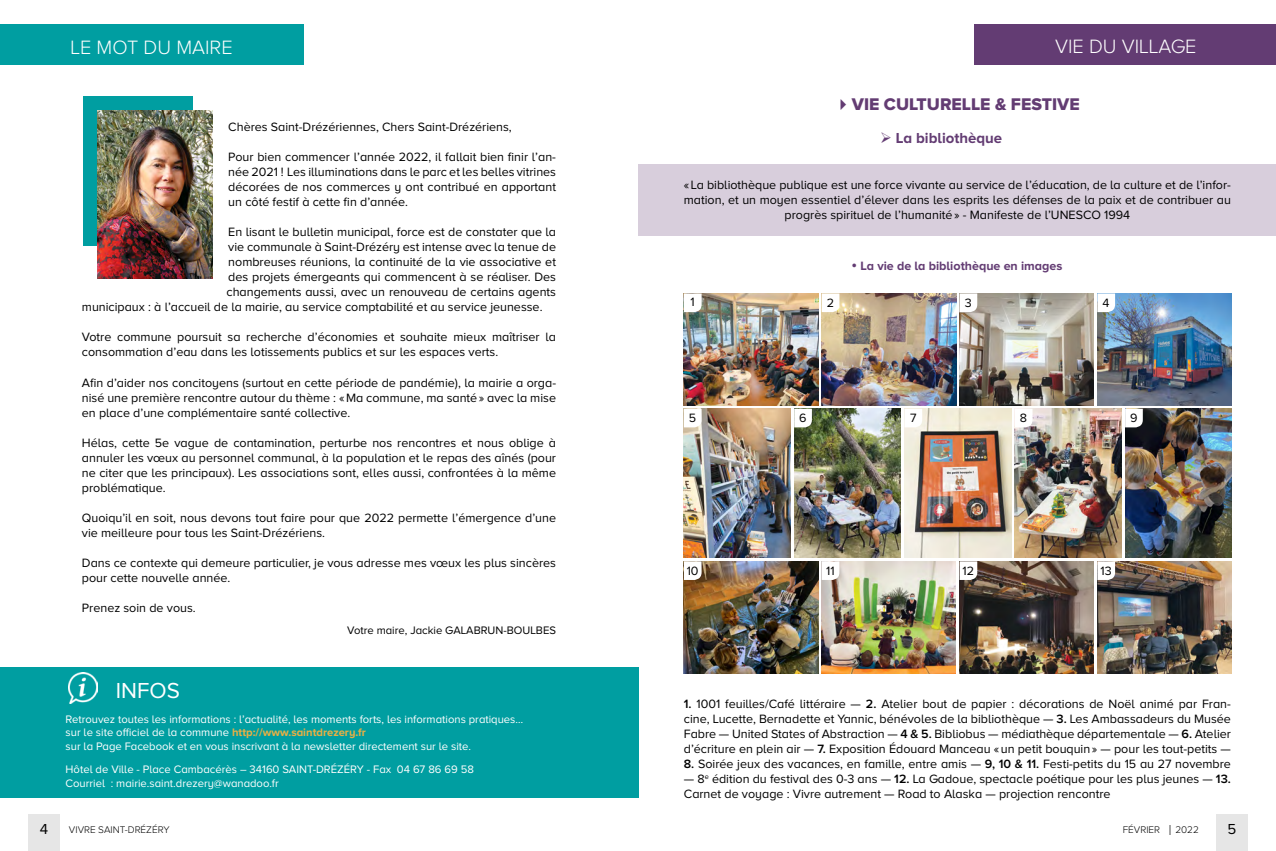
<style>
.page{position:relative;width:1276px;height:851px;background:#fff}
.page>*{position:absolute;margin:0;border:0;box-sizing:border-box;transform-origin:0 0}
.t1{font:22.5px "Proxima Nova A";color:#fff}
.t2{font:300 20px "Proxima Nova A";color:#fff}
.t3{font:17.5px "Proxima Nova A Extrabld";color:#633c73}
.t4{font:700 15px "Proxima Nova A";color:#633c73}
.t5{font:15px "Proxima Nova A";color:#000}
.t6{font:12.5px/15px "Proxima Nova A";color:#000;text-align:justify}
.t7{font:700 12.5px "Proxima Nova A";color:#633c73}
.t8{font:11.25px/13.5px "Proxima Nova A";color:#fff}
.t9{font:11.25px "Proxima Nova A";color:#000}
.t10{font:300 10px "Proxima Nova A";color:#000}
.s1{font-weight:700;color:#ebaf43}
.s2{font-weight:600}
</style>
<div class="page">
<div style="left:28px;top:814px;width:32px;height:36px;background:#e6e6e6"></div>
<div style="left:1216px;top:814px;width:31px;height:36px;background:#e6e6e6"></div>
<div style="left:0;top:25px;width:303px;height:40px;background:#009ea1"></div>
<div style="left:83px;top:96px;width:110px;height:150px;background:#009ea1"></div>
<img style="left:97px;top:110px;width:115px;height:168px">
<div style="left:0;top:666px;width:638px;height:131px;background:#009ea1"></div>
<img style="left:68px;top:672px;width:29px;height:31px">
<div style="left:974px;top:25px;width:302px;height:40px;background:#633c73"></div>
<div style="left:638px;top:164px;width:638px;height:72px;background:#d8cedc"></div>
<img style="left:959px;top:293px;width:134px;height:112px">
<img style="left:684px;top:293px;width:134px;height:112px">
<img style="left:1097px;top:293px;width:134px;height:112px">
<img style="left:821px;top:293px;width:135px;height:112px">
<svg style="left:684px;top:293px;width:17px;height:19px"></svg>
<svg style="left:821px;top:293px;width:18px;height:19px"></svg>
<svg style="left:959px;top:293px;width:18px;height:19px"></svg>
<svg style="left:1097px;top:293px;width:18px;height:19px"></svg>
<img style="left:684px;top:408px;width:106px;height:149px">
<img style="left:1125px;top:408px;width:106px;height:149px">
<img style="left:904px;top:408px;width:107px;height:149px">
<img style="left:1014px;top:408px;width:107px;height:149px">
<img style="left:794px;top:408px;width:107px;height:149px">
<svg style="left:684px;top:408px;width:17px;height:19px"></svg>
<svg style="left:794px;top:408px;width:18px;height:19px"></svg>
<svg style="left:904px;top:408px;width:18px;height:19px"></svg>
<svg style="left:1014px;top:408px;width:18px;height:19px"></svg>
<svg style="left:1125px;top:408px;width:17px;height:19px"></svg>
<img style="left:1097px;top:561px;width:134px;height:112px">
<img style="left:821px;top:561px;width:135px;height:112px">
<img style="left:959px;top:561px;width:134px;height:112px">
<img style="left:684px;top:561px;width:134px;height:112px">
<svg style="left:684px;top:561px;width:17px;height:19px"></svg>
<svg style="left:821px;top:561px;width:18px;height:19px"></svg>
<svg style="left:959px;top:561px;width:18px;height:19px"></svg>
<svg style="left:1097px;top:561px;width:18px;height:19px"></svg>
<h2 class="t2" style="left:70px;top:36px;width:164px">LE MOT DU MAIRE</h2>
<p class="t6" style="left:228px;top:119px;width:285px">Chères Saint-Drézériennes, Chers Saint-Drézériens,</p>
<p class="t6" style="left:228px;top:149px;width:329px">Pour bien commencer l’année 2022, il fallait bien finir l’an&shy;née 2021 ! Les illuminations dans le parc et les belles vitrines décorées de nos commerces y ont contribué en apportant un côté festif à cette fin d’année.</p>
<p class="t6" style="left:228px;top:224px;width:329px">En lisant le bulletin municipal, force est de constater que la</p>
<p class="t6" style="left:228px;top:239px;width:329px">vie communale à Saint-Drézéry est intense avec la tenue de</p>
<p class="t6" style="left:228px;top:254px;width:329px">nombreuses réunions, la continuité de la vie associative et</p>
<p class="t6" style="left:228px;top:269px;width:329px">des projets émergeants qui commencent à se réaliser. Des</p>
<p class="t6" style="left:226px;top:284px;width:331px">changements aussi, avec un renouveau de certains agents</p>
<p class="t6" style="left:82px;top:299px;width:462px">municipaux : à l’accueil de la mairie, au service comptabilité et au service jeunesse.</p>
<p class="t6" style="left:82px;top:329px;width:476px">Votre commune poursuit sa recherche d’économies et souhaite mieux maîtriser la consommation d’eau dans les lotissements publics et sur les espaces verts.</p>
<p class="t6" style="left:82px;top:374px;width:476px">Afin d’aider nos concitoyens (surtout en cette période de pandémie), la mairie a orga&shy;nisé une première rencontre autour du thème : «Ma commune, ma santé» avec la mise en place d’une complémentaire santé collective.</p>
<p class="t6" style="left:82px;top:434px;width:476px">Hélas, cette 5e vague de contamination, perturbe nos rencontres et nous oblige à annuler les vœux au personnel communal, à la population et le repas des aînés (pour ne citer que les principaux). Les associations sont, elles aussi, confrontées à la même problématique.</p>
<p class="t6" style="left:82px;top:509px;width:476px">Quoiqu’il en soit, nous devons tout faire pour que 2022 permette l’émergence d’une vie meilleure pour tous les Saint-Drézériens.</p>
<p class="t6" style="left:82px;top:554px;width:475px">Dans ce contexte qui demeure particulier, je vous adresse mes vœux les plus sincères pour cette nouvelle année.</p>
<p class="t6" style="left:82px;top:599px;width:115px">Prenez soin de vous.</p>
<p class="t9" style="left:347px;top:624px;width:114px">Votre maire, Jackie Galabru</p>
<p class="t9" style="left:495px;top:624px;width:27px">n-Boulbes</p>
<h1 class="t1" style="left:116px;top:678px;width:66px">IN FOS</h1>
<p class="t8" style="left:66px;top:712px;width:459px">Retrouvez toutes les informations : l’actualité, les moments forts, les informations pratiques… sur le site officiel de la commune <span class="s1">http://www.saintdrezery.fr<br></span>sur la Page Facebook et en vous inscrivant à la newsletter directement sur le site.</p>
<p class="t8" style="left:66px;top:762px;width:410px">Hôtel de Ville - Place Cambacérès – 34160 SAInT-DRÉZÉRY - Fax 04 67 86 69 58<br>Courriel : mairie.saint.drezery@wanadoo.fr</p>
<h2 class="t2" style="left:1055px;top:35px;width:143px">VIE DU VILLAGE</h2>
<h3 class="t3" style="left:834px;top:94px;width:247px">✔VIE CULTURELLE &amp; FESTIVE</h3>
<p class="t4" style="left:880px;top:129px;width:124px">➢ La bibliothèque</p>
<p class="t6" style="left:684px;top:177px;width:548px;text-align:center">« La bibliothèque publique est une force vivante au service de l’éducation, de la culture et de l’infor&shy;mation, et un moyen essentiel d’élever dans les esprits les défenses de la paix et de contribuer au progrès spirituel de l’humanité» - Manifeste de l’UN ESCO 1994</p>
<p class="t7" style="left:851px;top:258px;width:212px">• La vie de la bibliothèque en images</p>
<p class="t6" style="left:690px;top:294px;width:6px">1</p>
<p class="t6" style="left:827px;top:295px;width:9px">2</p>
<p class="t6" style="left:965px;top:295px;width:8px">3</p>
<p class="t6" style="left:1102px;top:295px;width:8px">4</p>
<p class="t6" style="left:689px;top:410px;width:9px">5</p>
<p class="t6" style="left:799px;top:410px;width:9px">6</p>
<p class="t6" style="left:910px;top:410px;width:8px">7</p>
<p class="t6" style="left:1020px;top:410px;width:9px">8</p>
<p class="t6" style="left:1130px;top:410px;width:9px">9</p>
<p class="t6" style="left:686px;top:563px;width:13px">10</p>
<p class="t6" style="left:826px;top:563px;width:10px">11</p>
<p class="t6" style="left:962px;top:563px;width:13px">12</p>
<p class="t6" style="left:1100px;top:563px;width:13px">13</p>
<p class="t6" style="left:684px;top:695px;width:548px"><span class="s2">1.</span> 1001 feuilles/Café littéraire — <span class="s2">2.</span> Atelier bout de papier : décorations de Noël animé par Fran&shy;cine, Lucette, Bernadette et Yannic, bénévoles de la bibliothèque — <span class="s2">3.</span> Les Ambassadeurs du Musée Fabre — United States of Abstraction — <span class="s2">4 &amp; 5.</span> Bibliobus — médiathèque départementale — <span class="s2">6.</span> Atelier d’écriture en plein air — <span class="s2">7.</span> Exposition Édouard Manceau «un petit bouquin» — pour les tout-petits —</p>
<p class="t6" style="left:684px;top:755px;width:548px"><span class="s2">8.</span> Soirée jeux des vacances, en famille, entre amis — <span class="s2">9, 10 &amp; 11.</span> Festi-petits du 15 au 27 novembre</p>
<p class="t6" style="left:684px;top:770px;width:548px">— 8<sup>e</sup> édition du festival des 0-3 ans — <span class="s2">12.</span> La Gadoue, spectacle poétique pour les plus jeunes — <span class="s2">13.<br></span>Carnet de voyage : Vivre autrement — Road to Alaska — projection rencontre</p>
<p class="t5" style="left:40px;top:821px;width:10px">4</p>
<p class="t10" style="left:69px;top:823px;width:102px">VIVRE SAINT-DRÉZÉRY</p>
<p class="t10" style="left:1122px;top:823px;width:39px">FÉVRIER</p>
<p class="t10" style="left:1175px;top:823px;width:25px">2022</p>
<p class="t5" style="left:1227px;top:821px;width:10px">5</p>
</div>
